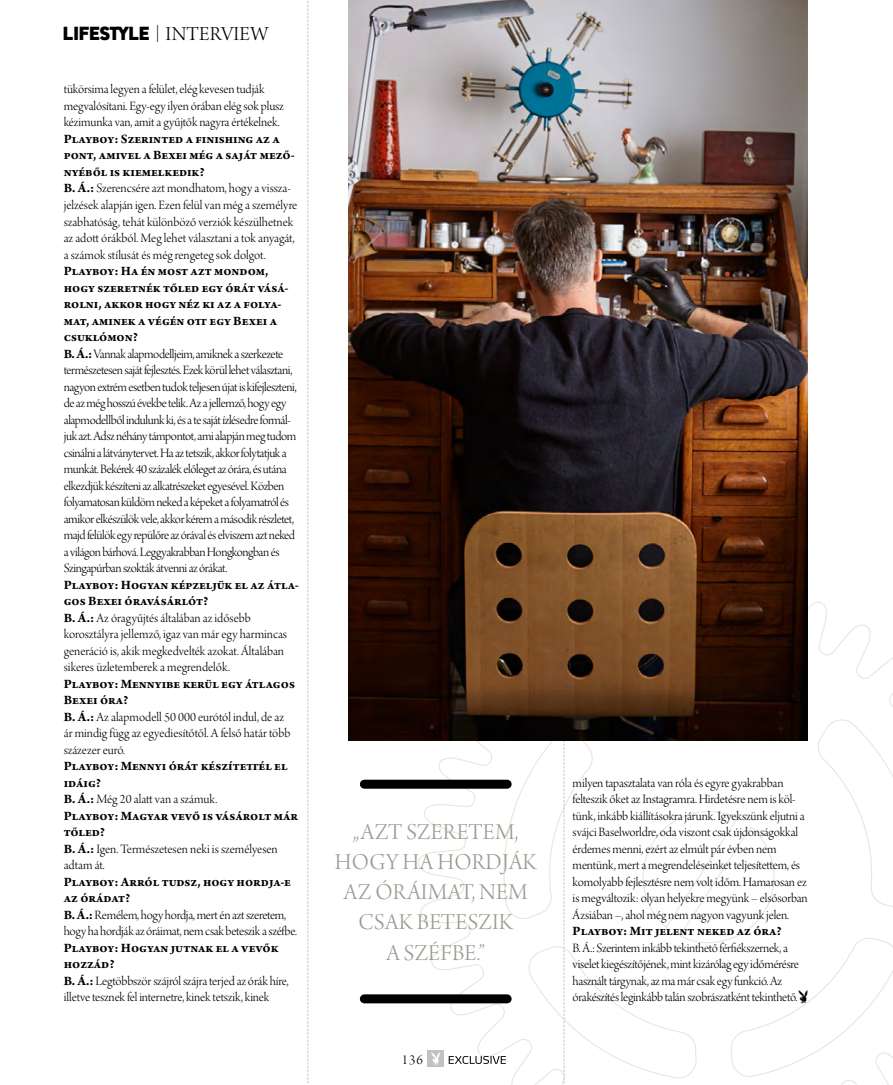
<style>
.page{position:relative;width:893px;height:1085px;background:#fff}
.page>*{position:absolute;margin:0;border:0;box-sizing:border-box;transform-origin:0 0}
.t1{font:24px/30px "Arno Pro Light Display";letter-spacing:.01em;color:#959c90;text-align:center}
.t2{font:900 21px "Conduit ITC Std";color:#000}
.t3{font:14.4px "Arno Pro Light Display";color:#000}
.t4{font:13.5px/16.5px "Arno Pro Light Display";letter-spacing:-.015em;color:#000}
.t5{font:700 13.5px/16.5px "Arno Pro";color:#000}
.s1{font-size:27px}
.s2{font-family:"Arno Pro Light Display";font-weight:400}
.s3{font-family:"Arno Pro";font-weight:700}
.s4{font-family:"New Cotton Tail"}
</style>
<div class="page">
<svg style="left:418px;top:602px;width:475px;height:482px"></svg>
<div style="left:427px;top:1050px;width:17px;height:16px;background:#c2c2c3"></div>
<svg style="left:431px;top:1052px;width:9px;height:12px"></svg>
<svg style="left:449px;top:1055px;width:57px;height:8px"></svg>
<svg style="left:564px;top:740px;width:1px;height:344px"></svg>
<svg style="left:307px;top:1px;width:1px;height:1083px"></svg>
<img style="left:349px;top:0;width:459px;height:740px">
<div style="left:364px;top:994px;width:143px;height:9px;background:#000"></div>
<div style="left:364px;top:779px;width:143px;height:9px;background:#000"></div>
<h2 class="t2" style="left:63px;top:22px;width:207px">LIFESTYLE <span class="s1">I</span> <span class="s2">INTERVIEW</span></h2>
<p class="t4" style="left:64px;top:82px;width:221px">tükörsima legyen a felület, elég kevesen tudják megvalósítani. Egy-egy ilyen órában elég sok plusz kézimunka van, amit a gyűjtők nagyra értékelnek.</p>
<p class="t5" style="left:64px;top:131px;width:233px">Playboy: Szerinted a finishing az a pont, amivel a Bexei még a saját mező&shy;nyéből is kiemelkedik?</p>
<p class="t4" style="left:64px;top:181px;width:235px"><span class="s3">B. Á.:</span> Szerencsére azt mondhatom, hogy a vissza&shy;jelzések alapján igen. Ezen felül van még a személyre szabhatóság, tehát különböző verziók készülhetnek az adott órákból. Meg lehet választani a tok anyagát, a számok stílusát és még rengeteg sok dolgot.</p>
<p class="t5" style="left:64px;top:263px;width:226px">Playboy: Ha én most azt mondom, hogy szeretnék tőled egy órát vásá&shy;rolni, akkor hogy néz ki az a folya&shy;mat, aminek a végén ott egy Bexei a csuklómon?</p>
<p class="t4" style="left:64px;top:346px;width:234px"><span class="s3">B. Á.:</span> Vannak alapmodelljeim, amiknek a szerkezete természetesen saját fejlesztés. Ezek körül lehet választani, nagyon extrém esetben tudok teljesen újat is kifejleszteni, de az még hosszú évekbe telik. Az a jellemző, hogy egy alapmodellből indulunk ki, és a te saját ízlésedre formál&shy;juk azt. Adsz néhány támpontot, ami alapján meg tudom csinálni a látványtervet. Ha az tetszik, akkor folytatjuk a munkát. Bekérek 40 százalék előleget az órára, és utána elkezdjük készíteni az alkatrészeket egyesével. Közben folyamatosan küldöm neked a képeket a folyamatról és amikor elkészülök vele, akkor kérem a második részletet, majd felülök egy repülőre az órával és elviszem azt neked a világon bárhová. Leggyakrabban Hongkongban és Szingapúrban szokták átvenni az órákat.</p>
<p class="t5" style="left:64px;top:577px;width:237px">Playboy: Hogyan képzeljük el az átla&shy;gos Bexei óravásárlót?</p>
<p class="t4" style="left:64px;top:610px;width:225px"><span class="s3">B. Á.:</span> Az óragyűjtés általában az idősebb korosztályra jellemző, igaz van már egy harmincas generáció is, akik megkedvelték azokat. Általában sikeres üzletemberek a megrendelők.</p>
<p class="t5" style="left:64px;top:676px;width:233px">Playboy: Mennyibe kerül egy átlagos<br>Bexei óra?</p>
<p class="t4" style="left:64px;top:709px;width:228px"><span class="s3">B. Á.:</span> Az alapmodell 50 000 eurótól indul, de az ár mindig függ az egyediesítőtől. A felső határ több százezer euró.</p>
<p class="t5" style="left:64px;top:758px;width:225px">Playboy: Mennyi órát készítettél el idáig?</p>
<p class="t4" style="left:64px;top:791px;width:155px"><span class="s3">B. Á.:</span> Még 20 alatt van a számuk.</p>
<p class="t5" style="left:64px;top:808px;width:236px">Playboy: Magyar vevő is vásárolt már tőled?</p>
<p class="t4" style="left:64px;top:841px;width:215px"><span class="s3">B. Á.:</span> Igen. Természetesen neki is személyesen adtam át.</p>
<p class="t5" style="left:64px;top:874px;width:229px">Playboy: Arról tudsz, hogy hordja-e az órádat?</p>
<p class="t4" style="left:64px;top:907px;width:235px"><span class="s3">B. Á.:</span> Remélem, hogy hordja, mert én azt szeretem, hogy ha hordják az óráimat, nem csak beteszik a széfbe.</p>
<p class="t5" style="left:64px;top:940px;width:216px">Playboy: Hogyan jutnak el a vevők hozzád?</p>
<p class="t4" style="left:64px;top:973px;width:226px"><span class="s3">B. Á.:</span> Legtöbbször szájról szájra terjed az órák híre, illetve tesznek fel internetre, kinek tetszik, kinek</p>
<h1 class="t1" style="left:335px;top:818px;width:203px">„AZT SZERETEM,<br>HOGY HA HORDJÁK<br>AZ ÓRÁIMAT, NEM<br>CSAK BETESZIK<br>A SZÉFBE.”</h1>
<p class="t3" style="left:402px;top:1051px;width:23px">136</p>
<p class="t4" style="left:573px;top:775px;width:237px">milyen tapasztalata van róla és egyre gyakrabban felteszik őket az Instagramra. Hirdetésre nem is köl&shy;tünk, inkább kiállításokra járunk. Igyekszünk eljutni a svájci Baselworldre, oda viszont csak újdonságokkal érdemes menni, ezért az elmúlt pár évben nem mentünk, mert a megrendeléseinket teljesítettem, és komolyabb fejlesztésre nem volt időm. Hamarosan ez is megváltozik: olyan helyekre megyünk – elsősorban Ázsiában –, ahol még nem nagyon vagyunk jelen.</p>
<p class="t5" style="left:573px;top:923px;width:210px">Playboy: Mit jelent neked az óra?</p>
<p class="t4" style="left:573px;top:940px;width:237px">B. Á.: Szerintem inkább tekinthető férfiékszernek, a viselet kiegészítőjének, mint kizárólag egy időmérésre használt tárgynak, az ma már csak egy funkció. Az órakészítés leginkább talán szobrászatként tekinthető. <span class="s4">H</span></p>
</div>
